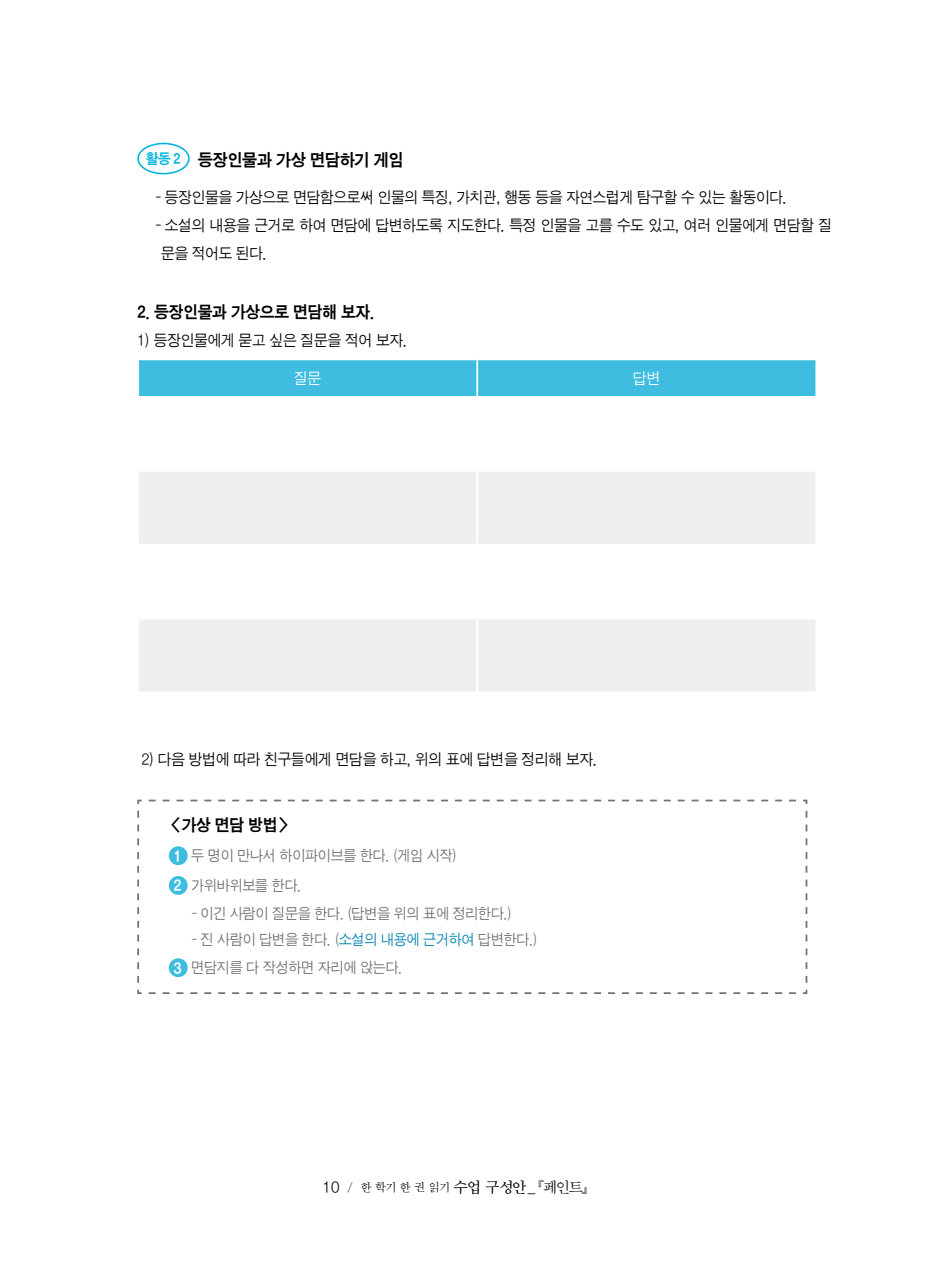
<style>
.page{position:relative;width:933px;height:1275px;background:#fff}
.page>*{position:absolute;margin:0;border:0;box-sizing:border-box;transform-origin:0 0}
.t1{font:17.5px "SD Gothic c Bd";letter-spacing:-.02em;color:#000;scale:.96 1}
.t2{font:17.15px "SD Gothic c Bd";letter-spacing:-.02em;color:#000;scale:.96 1}
.t3{font:15.75px/28px "SD Gothic a Lt";letter-spacing:-.015em;color:#000;scale:.96 1}
.t4{font:15.75px "SD Gothic a Lt";color:#fff;scale:.96 1}
.t5{font:15.05px/29.8px "SD Gothic a Lt";letter-spacing:-.015em;color:#727171;scale:.96 1}
.t6{font:12.25px "SD Myeongjo a Lt";color:#000}
.s1{font-size:14.7px;color:#00b4de}
.s2{font-family:"SD Gothic c Bd";font-size:15.75px;color:#fff}
.s3{color:#0084b0}
.s4{font-family:"SD Gothic a Lt";font-size:15.75px}
.s5{font-family:"SD Myeongjo b Md";font-size:15.75px}
.s6{font-size:15.75px}
</style>
<div class="page">
<div style="left:137px;top:143px;width:53px;height:31px;border:2px solid #00b4de;border-radius:50%"></div>
<div style="left:139px;top:360px;width:676px;height:36px;background:#3ebde0"></div>
<svg style="left:139px;top:472px;width:676px;height:219px;fill:#efefef"></svg>
<hr style="left:476px;top:360px;width:2px;height:36px;background:#fff">
<hr style="left:476px;top:472px;width:2px;height:72px;background:#fff">
<hr style="left:137px;top:544px;width:340px;height:1px;background:#fff">
<hr style="left:477px;top:544px;width:340px;height:1px;background:#fff">
<hr style="left:476px;top:545px;width:2px;height:73px;background:#fff">
<hr style="left:137px;top:618px;width:340px;height:1px;background:#fff">
<hr style="left:477px;top:618px;width:340px;height:1px;background:#fff">
<hr style="left:476px;top:619px;width:2px;height:72px;background:#fff">
<svg style="left:137px;top:799px;width:671px;height:195px"></svg>
<p class="t1" style="left:146px;top:151px;width:270px"><span class="s1">활동 2</span> 등장인물과 가상 면담하기 게임</p>
<p class="t3" style="left:156px;top:183px;width:659px">- 등장인물을 가상으로 면담함으로써 인물의 특징, 가치관, 행동 등을 자연스럽게 탐구할 수 있는 활동이다.</p>
<p class="t3" style="left:161px;top:211px;width:700px;text-indent:-5px">- 소설의 내용을 근거로 하여 면담에 답변하도록 지도한다. 특정 인물을 고를 수도 있고, 여러 인물에게 면담할 질 문을 적어도 된다.</p>
<p class="t2" style="left:137px;top:303px;width:248px">2. 등장인물과 가상으로 면담해 보자.</p>
<p class="t3" style="left:137px;top:327px;width:282px">1) 등장인물에게 묻고 싶은 질문을 적어 보자.</p>
<p class="t4" style="left:294px;top:370px;width:30px">질문</p>
<p class="t4" style="left:633px;top:370px;width:30px">답변</p>
<p class="t3" style="left:141px;top:745px;width:476px">2) 다음 방법에 따라 친구들에게 면담을 하고, 위의 표에 답변을 정리해 보자.</p>
<p class="t2" style="left:169px;top:816px;width:128px">&lt;가상 면담 방법&gt;</p>
<p class="t5" style="left:173px;top:841px;width:296px"><span class="s2">1</span> 두 명이 만나서 하이파이브를 한다. (게임 시작)<br><span class="s2">2</span> 가위바위보를 한다.</p>
<p class="t5" style="left:192px;top:898px;width:335px">- 이긴 사람이 질문을 한다. (답변을 위의 표에 정리한다.)</p>
<p class="t5" style="left:173px;top:925px;width:380px;line-height:28.2px;text-indent:18px">- 진 사람이 답변을 한다. (<span class="s3">소설의 내용에 근거하여</span> 답변한다.)<br><span class="s2">3</span> 면담지를 다 작성하면 자리에 앉는다.</p>
<p class="t6" style="left:322px;top:1182px;width:266px"><span class="s4">10</span> / 한 학기 한 권 읽기 <span class="s5">수업 구성안</span><span class="s6">_ 『페인트』</span></p>
</div>
